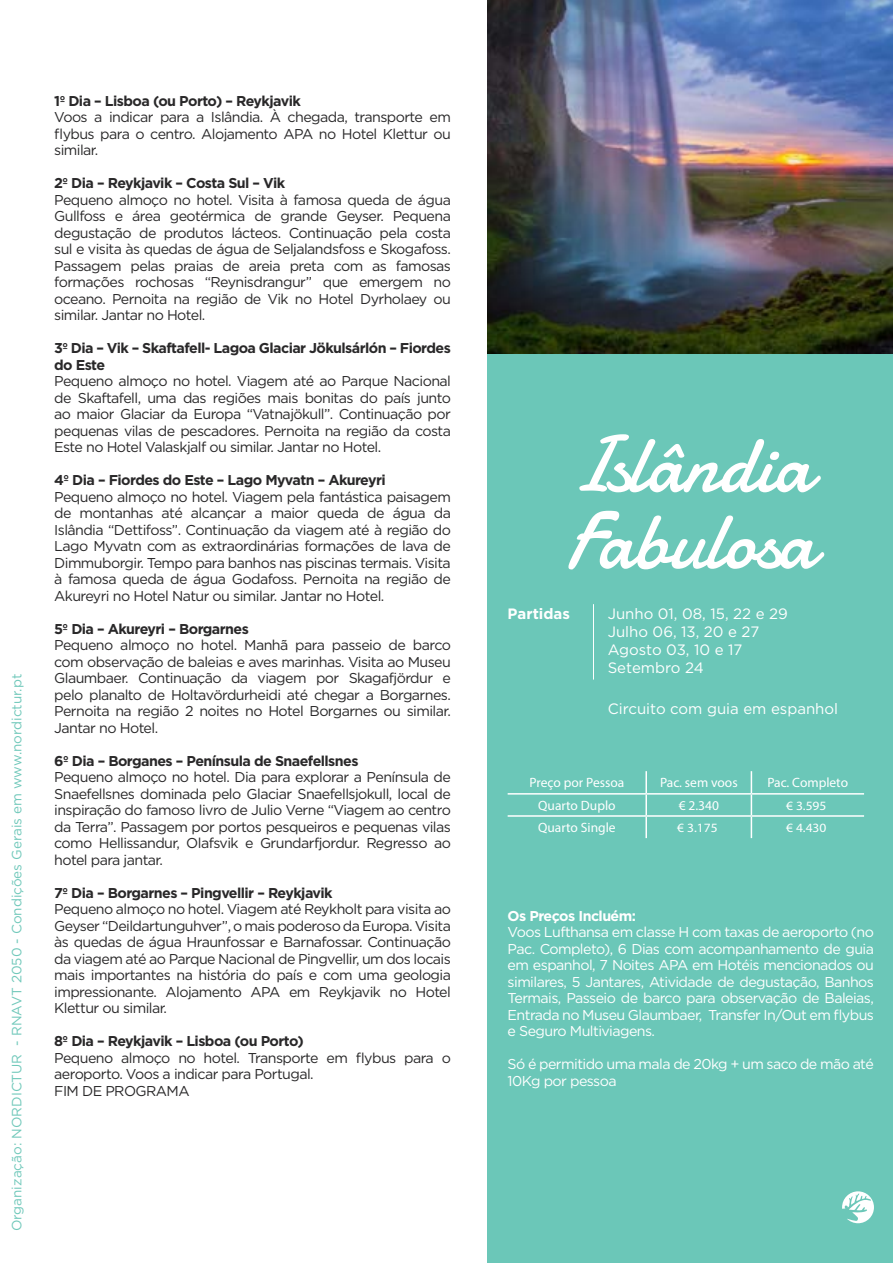
<style>
.page{position:relative;width:893px;height:1263px;background:#fff}
.page>*{position:absolute;margin:0;border:0;box-sizing:border-box;transform-origin:0 0}
.t1{font:81px/76.5px "Damion";letter-spacing:-.01em;color:#fff}
.t2{font:15px/18px "Gotham";color:#fff}
.t3{font:700 15px "Gotham";color:#fff}
.t4{font:14.25px/16.5px "Gotham HTF";letter-spacing:-.04em;color:#292829;text-align:justify}
.t5{font:14.25px/16.5px "Gotham HTF";letter-spacing:-.04em;color:#fff;text-align:justify}
.t6{font:700 14.25px/16.5px "Gotham HTF";letter-spacing:-.04em;color:#292829}
.t7{font:700 14.25px "Gotham HTF";letter-spacing:-.04em;color:#fff}
.t8{font:13.5px "Myriad Pro";color:#fff}
.t9{font:13.5px "Gotham";color:#70c8ba}
.t10{font:12.75px "Myriad Pro";color:#fff;scale:1.06 1}
</style>
<div class="page">
<div style="left:487px;top:0;width:406px;height:1263px;background:#6bc7b8"></div>
<hr style="left:593px;top:604px;width:1px;height:76px;background:#fff">
<img style="left:487px;top:0;width:406px;height:353px">
<hr style="left:751px;top:793px;width:113px;height:2px;background:#fff">
<hr style="left:646px;top:815px;width:105px;height:2px;background:#fff">
<hr style="left:751px;top:815px;width:113px;height:2px;background:#fff">
<hr style="left:646px;top:793px;width:105px;height:2px;background:#fff">
<hr style="left:508px;top:793px;width:138px;height:2px;background:#fff">
<hr style="left:645px;top:795px;width:2px;height:20px;background:#fff">
<hr style="left:645px;top:771px;width:2px;height:22px;background:#fff">
<hr style="left:508px;top:815px;width:138px;height:2px;background:#fff">
<hr style="left:645px;top:817px;width:2px;height:21px;background:#fff">
<svg style="left:751px;top:771px;width:1px;height:67px"></svg>
<svg style="left:842px;top:1191px;width:32px;height:32px"></svg>
<p class="t9" style="left:8px;top:1231px;width:559px;rotate:-90deg">Organização: NORDICTUR - RNAVT 2050 - Condições Gerais em www.nordictur.pt</p>
<p class="t6" style="left:54px;top:92px;width:248px">1º Dia – Lisboa (ou Porto) – Reykjavik</p>
<p class="t4" style="left:54px;top:109px;width:398px">Voos a indicar para a Islândia. À chegada, transporte em flybus para o centro. Alojamento APA no Hotel Klettur ou similar.</p>
<p class="t6" style="left:54px;top:174px;width:233px">2º Dia – Reykjavik – Costa Sul – Vik</p>
<p class="t4" style="left:54px;top:191px;width:398px">Pequeno almoço no hotel. Visita à famosa queda de água Gullfoss e área geotérmica de grande Geyser. Pequena degustação de produtos lácteos. Continuação pela costa sul e visita às quedas de água de Seljalandsfoss e Skogafoss.<br>Passagem pelas praias de areia preta com as famosas formações rochosas “Reynisdrangur” que emergem no oceano. Pernoita na região de Vik no Hotel Dyrholaey ou similar. Jantar no Hotel.</p>
<p class="t6" style="left:54px;top:339px;width:398px">3º Dia – Vik – Skaftafell- Lagoa Glaciar Jökulsárlón – Fiordes do Este</p>
<p class="t4" style="left:54px;top:373px;width:398px">Pequeno almoço no hotel. Viagem até ao Parque Nacional de Skaftafell, uma das regiões mais bonitas do país junto ao maior Glaciar da Europa “Vatnajökull”. Continuação por pequenas vilas de pescadores. Pernoita na região da costa Este no Hotel Valaskjalf ou similar. Jantar no Hotel.</p>
<p class="t6" style="left:54px;top:471px;width:333px">4º Dia – Fiordes do Este – Lago Myvatn – Akureyri</p>
<p class="t4" style="left:54px;top:488px;width:398px">Pequeno almoço no hotel. Viagem pela fantástica paisagem de montanhas até alcançar a maior queda de água da Islândia “Dettifoss”. Continuação da viagem até à região do Lago Myvatn com as extraordinárias formações de lava de Dimmuborgir. Tempo para banhos nas piscinas termais. Visita à famosa queda de água Godafoss. Pernoita na região de Akureyri no Hotel Natur ou similar. Jantar no Hotel.</p>
<p class="t6" style="left:54px;top:620px;width:196px">5º Dia – Akureyri – Borgarnes</p>
<p class="t4" style="left:54px;top:637px;width:398px">Pequeno almoço no hotel. Manhã para passeio de barco com observação de baleias e aves marinhas. Visita ao Museu Glaumbaer. Continuação da viagem por Skagafjördur e pelo planalto de Holtavördurheidi até chegar a Borgarnes.<br>Pernoita na região 2 noites no Hotel Borgarnes ou similar.<br>Jantar no Hotel.</p>
<p class="t6" style="left:54px;top:752px;width:306px">6º Dia – Borganes – Península de Snaefellsnes</p>
<p class="t4" style="left:54px;top:769px;width:398px">Pequeno almoço no hotel. Dia para explorar a Península de Snaefellsnes dominada pelo Glaciar Snaefellsjokull, local de inspiração do famoso livro de Julio Verne “Viagem ao centro da Terra”. Passagem por portos pesqueiros e pequenas vilas como Hellissandur, Olafsvik e Grundarfjordur. Regresso ao hotel para jantar.</p>
<p class="t6" style="left:54px;top:884px;width:280px">7º Dia – Borgarnes – Pingvellir – Reykjavik</p>
<p class="t4" style="left:54px;top:901px;width:398px">Pequeno almoço no hotel. Viagem até Reykholt para visita ao Geyser “Deildartunguhver”, o mais poderoso da Europa. Visita às quedas de água Hraunfossar e Barnafossar. Continuação da viagem até ao Parque Nacional de Pingvellir, um dos locais mais importantes na história do país e com uma geologia impressionante. Alojamento APA em Reykjavik no Hotel Klettur ou similar.</p>
<p class="t6" style="left:54px;top:1033px;width:251px">8º Dia – Reykjavik – Lisboa (ou Porto)</p>
<p class="t4" style="left:54px;top:1049px;width:398px;text-align:left">Pequeno almoço no hotel. Transporte em flybus para o aeroporto. Voos a indicar para Portugal.<br>FIM DE PROGRAMA</p>
<h1 class="t1" style="left:566px;top:427px;width:251px">Islândia<br>Fabulosa</h1>
<p class="t3" style="left:508px;top:604px;width:64px">Partidas</p>
<p class="t2" style="left:608px;top:604px;width:182px">Junho 01, 08, 15, 22 e 29<br>Julho 06, 13, 20 e 27<br>Agosto 03, 10 e 17<br>Setembro 24</p>
<p class="t2" style="left:608px;top:699px;width:232px">Circuito com guia em espanhol</p>
<p class="t8" style="left:529px;top:774px;width:96px">Preço por Pessoa</p>
<p class="t8" style="left:660px;top:774px;width:79px">Pac. sem voos</p>
<p class="t8" style="left:767px;top:774px;width:82px">Pac. Completo</p>
<p class="t8" style="left:538px;top:797px;width:79px">Quarto Duplo</p>
<p class="t8" style="left:679px;top:797px;width:42px">€ 2.340</p>
<p class="t10" style="left:786px;top:798px;width:40px">€ 3.595</p>
<p class="t8" style="left:538px;top:819px;width:79px">Quarto Single</p>
<p class="t10" style="left:677px;top:820px;width:40px">€ 3.175</p>
<p class="t10" style="left:786px;top:820px;width:40px">€ 4.430</p>
<p class="t7" style="left:508px;top:907px;width:130px">Os Preços Incluém:</p>
<p class="t5" style="left:508px;top:923px;width:368px">Voos Lufthansa em classe H com taxas de aeroporto (no Pac. Completo), 6 Dias com acompanhamento de guia em espanhol, 7 Noites APA em Hotéis mencionados ou similares, 5 Jantares, Atividade de degustação, Banhos Termais, Passeio de barco para observação de Baleias, Entrada no Museu Glaumbaer, Transfer In/Out em flybus e Seguro Multiviagens.</p>
<p class="t5" style="left:508px;top:1055px;width:368px">Só é permitido uma mala de 20kg + um saco de mão até<br>10Kg por pessoa</p>
</div>
